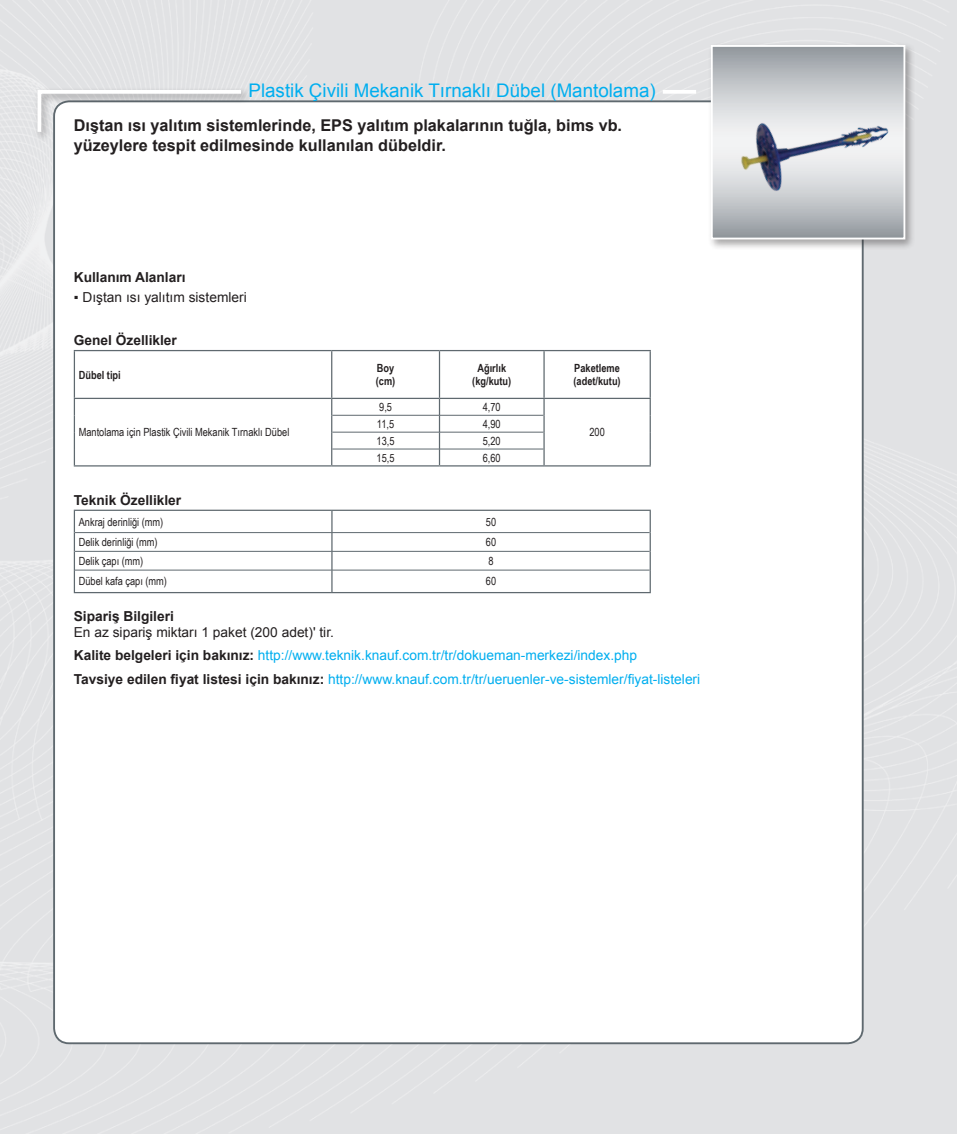
<style>
.page{position:relative;width:957px;height:1134px;background:#e1e2e4}
.page>*{position:absolute;margin:0;border:0;box-sizing:border-box;transform-origin:0 0}
.t1{font:18.75px "Arial";color:#00aeef}
.t2{font:700 16.25px/20px "Arial";color:#231f20}
.t3{font:13.75px/23.4px "Arial";color:#00aeef}
.t4{font:700 13.75px "Arial";color:#231f20}
.t5{font:13.75px "Arial";color:#231f20}
.t6{font:11.25px "Arial Narrow";color:#231f20}
.t7{font:700 11.25px/13.5px "Arial Narrow";color:#231f20}
.s1{color:#231f20}
.s2{font-weight:700;color:#231f20}
</style>
<div class="page">
<div style="left:54px;top:101px;width:808px;height:942px;background:#fff;border-radius:15px"></div>
<hr style="left:663px;top:90px;width:33px;height:4px;background:#fff">
<div style="left:34px;top:86px;width:217px;height:56px;background:#231f20;opacity:.4"></div>
<svg style="left:36px;top:88px;width:209px;height:48px"></svg>
<div style="left:707px;top:42px;width:209px;height:208px;background:#231f20;opacity:.4"></div>
<svg style="left:714px;top:48px;width:188px;height:188px;background:#b5b9bd"></svg>
<div style="left:711px;top:45px;width:194px;height:194px;border:2px solid #fff"></div>
<hr style="left:331px;top:351px;width:1px;height:47px;background:#5f696f">
<hr style="left:439px;top:351px;width:1px;height:47px;background:#5f696f">
<hr style="left:543px;top:351px;width:2px;height:47px;background:#5f696f">
<hr style="left:74px;top:398px;width:258px;height:1px;background:#5f696f">
<hr style="left:332px;top:398px;width:107px;height:1px;background:#5f696f">
<hr style="left:439px;top:398px;width:105px;height:1px;background:#5f696f">
<hr style="left:544px;top:398px;width:107px;height:1px;background:#5f696f">
<svg style="left:331px;top:399px;width:1px;height:66px"></svg>
<svg style="left:439px;top:399px;width:1px;height:66px"></svg>
<svg style="left:543px;top:399px;width:2px;height:66px"></svg>
<hr style="left:74px;top:351px;width:1px;height:47px;background:#5f696f">
<hr style="left:74px;top:350px;width:258px;height:1px;background:#5f696f">
<hr style="left:332px;top:350px;width:107px;height:1px;background:#5f696f">
<hr style="left:439px;top:350px;width:105px;height:1px;background:#5f696f">
<hr style="left:544px;top:350px;width:107px;height:1px;background:#5f696f">
<hr style="left:649px;top:351px;width:2px;height:47px;background:#5f696f">
<svg style="left:74px;top:399px;width:1px;height:66px"></svg>
<hr style="left:332px;top:415px;width:107px;height:1px;background:#5f696f">
<hr style="left:439px;top:415px;width:104px;height:1px;background:#5f696f">
<hr style="left:332px;top:432px;width:107px;height:1px;background:#5f696f">
<hr style="left:439px;top:432px;width:104px;height:1px;background:#5f696f">
<hr style="left:332px;top:449px;width:107px;height:1px;background:#5f696f">
<hr style="left:439px;top:449px;width:104px;height:1px;background:#5f696f">
<hr style="left:74px;top:465px;width:258px;height:1px;background:#5f696f">
<hr style="left:332px;top:465px;width:107px;height:1px;background:#5f696f">
<hr style="left:439px;top:465px;width:105px;height:1px;background:#5f696f">
<hr style="left:544px;top:465px;width:107px;height:1px;background:#5f696f">
<svg style="left:649px;top:399px;width:2px;height:66px"></svg>
<svg style="left:331px;top:511px;width:1px;height:81px"></svg>
<hr style="left:74px;top:592px;width:258px;height:1px;background:#5f696f">
<hr style="left:332px;top:592px;width:319px;height:1px;background:#5f696f">
<hr style="left:75px;top:532px;width:257px;height:1px;background:#5f696f">
<hr style="left:332px;top:532px;width:317px;height:1px;background:#5f696f">
<hr style="left:75px;top:551px;width:257px;height:1px;background:#5f696f">
<hr style="left:332px;top:551px;width:317px;height:1px;background:#5f696f">
<hr style="left:75px;top:570px;width:257px;height:1px;background:#5f696f">
<hr style="left:332px;top:570px;width:317px;height:1px;background:#5f696f">
<hr style="left:74px;top:510px;width:258px;height:1px;background:#5f696f">
<hr style="left:332px;top:510px;width:319px;height:1px;background:#5f696f">
<svg style="left:74px;top:511px;width:1px;height:81px"></svg>
<hr style="left:649px;top:511px;width:2px;height:22px;background:#5f696f">
<svg style="left:649px;top:533px;width:2px;height:37px"></svg>
<hr style="left:649px;top:570px;width:2px;height:22px;background:#5f696f">
<img style="left:726px;top:60px;width:164px;height:164px">
<h1 class="t1" style="left:248px;top:78px;width:409px">Plastik Çivili Mekanik Tırnaklı Dübel (Mantolama)</h1>
<p class="t2" style="left:74px;top:116px;width:550px">Dıştan ısı yalıtım sistemlerinde, EPS yalıtım plakalarının tuğla, bims vb. yüzeylere tespit edilmesinde kullanılan dübeldir.</p>
<p class="t4" style="left:74px;top:268px;width:113px">Kullanım Alanları</p>
<p class="t5" style="left:74px;top:288px;width:174px">▪ Dıştan ısı yalıtım sistemleri</p>
<p class="t4" style="left:74px;top:331px;width:105px">Genel Özellikler</p>
<p class="t7" style="left:79px;top:367px;width:44px">Dübel tipi</p>
<p class="t7" style="left:376px;top:361px;width:21px">Boy (cm)</p>
<p class="t7" style="left:472px;top:361px;width:40px;text-align:center">Ağırlık (kg/kutu)</p>
<p class="t7" style="left:573px;top:361px;width:49px">Paketleme (adet/kutu)</p>
<p class="t6" style="left:79px;top:424px;width:212px">Mantolama için Plastik Çivili Mekanik Tırnaklı Dübel</p>
<p class="t6" style="left:379px;top:399px;width:14px">9,5</p>
<p class="t6" style="left:483px;top:399px;width:19px">4,70</p>
<p class="t6" style="left:377px;top:416px;width:19px">11,5</p>
<p class="t6" style="left:483px;top:416px;width:19px">4,90</p>
<p class="t6" style="left:377px;top:432px;width:19px">13,5</p>
<p class="t6" style="left:483px;top:432px;width:19px">5,20</p>
<p class="t6" style="left:377px;top:449px;width:19px">15,5</p>
<p class="t6" style="left:483px;top:449px;width:19px">6,60</p>
<p class="t4" style="left:74px;top:491px;width:109px">Teknik Özellikler</p>
<p class="t6" style="left:79px;top:513px;width:86px">Ankraj derinliği (mm)</p>
<p class="t6" style="left:486px;top:513px;width:12px">50</p>
<p class="t6" style="left:79px;top:534px;width:80px">Delik derinliği (mm)</p>
<p class="t6" style="left:486px;top:534px;width:12px">60</p>
<p class="t6" style="left:79px;top:553px;width:66px">Delik çapı (mm)</p>
<p class="t6" style="left:488px;top:553px;width:7px">8</p>
<p class="t6" style="left:79px;top:573px;width:90px">Dübel kafa çapı (mm)</p>
<p class="t6" style="left:486px;top:573px;width:12px">60</p>
<p class="t6" style="left:589px;top:424px;width:17px">200</p>
<p class="t4" style="left:74px;top:607px;width:102px">Sipariş Bilgileri</p>
<p class="t3" style="left:74px;top:621px;width:628px"><span class="s1">En az sipariş miktarı 1 paket (200 adet)' tir.<br></span><span class="s2">Kalite belgeleri için bakınız:</span> http://www.teknik.knauf.com.tr/tr/dokueman-merkezi/index.php<br><span class="s2">Tavsiye edilen fiyat listesi için bakınız:</span> http://www.knauf.com.tr/tr/ueruenler-ve-sistemler/fiyat-listeleri</p>
</div>
